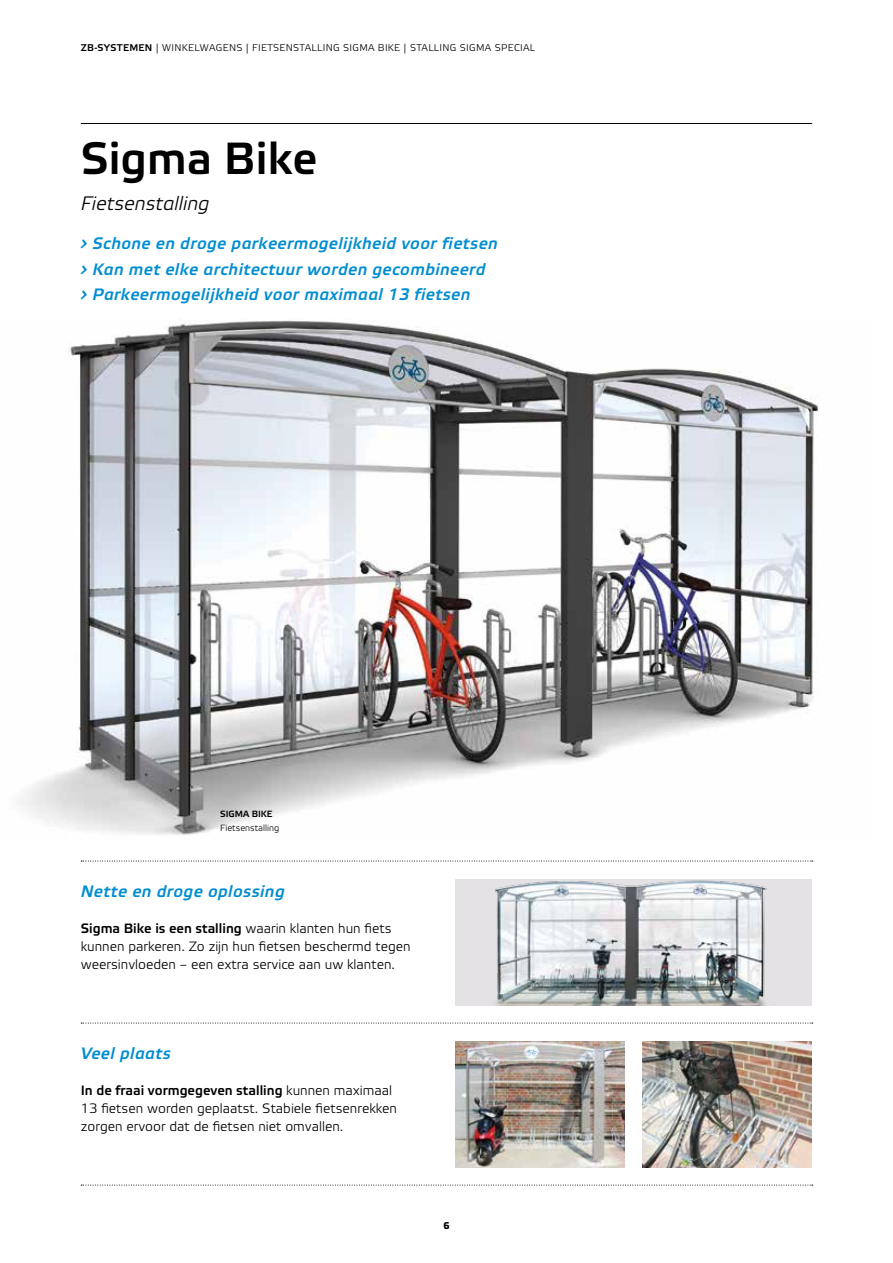
<style>
.page{position:relative;width:893px;height:1263px;background:#fff}
.page>*{position:absolute;margin:0;border:0;box-sizing:border-box;transform-origin:0 0}
.t1{font:500 45px "Wanzl Etelka";color:#000}
.t2{font:italic 300 19.5px "Wanzl Etelka";color:#000}
.t3{font:italic 500 16.5px/25.5px "Wanzl Etelka";letter-spacing:.025em;color:#008dd1}
.t4{font:300 13.5px/18px "Wanzl Etelka";color:#000}
.t5{font:300 9.75px "Wanzl Etelka";letter-spacing:.03em;color:#000}
.t6{font:500 9.75px "Wanzl Etelka";letter-spacing:.03em;color:#000}
.t7{font:700 9.75px "Wanzl Etelka Text";color:#000}
.t8{font:300 9px "Wanzl Etelka";color:#000}
.t9{font:500 9px "Wanzl Etelka";color:#000}
.s1{font-weight:300}
.s2{font-weight:500}
</style>
<div class="page">
<img style="left:19px;top:320px;width:800px;height:515px">
<hr style="left:81px;top:123px;width:731px;height:1px;background:#000">
<img style="left:455px;top:1041px;width:169px;height:126px">
<svg style="left:81px;top:1023px;width:732px;height:1px"></svg>
<svg style="left:81px;top:861px;width:732px;height:1px"></svg>
<svg style="left:81px;top:1185px;width:732px;height:1px"></svg>
<img style="left:455px;top:879px;width:357px;height:126px">
<img style="left:642px;top:1041px;width:170px;height:126px">
<p class="t6" style="left:81px;top:42px;width:122px">ZB-systemen <span class="s1">| winkelwag</span></p>
<p class="t5" style="left:223px;top:42px;width:89px">ens | fietsenstall</p>
<p class="t5" style="left:323px;top:42px;width:38px">ing Sigma</p>
<p class="t5" style="left:378px;top:42px;width:51px">Bike | stall</p>
<p class="t5" style="left:440px;top:42px;width:38px">ing Sigma</p>
<p class="t5" style="left:495px;top:42px;width:36px">Special</p>
<h1 class="t1" style="left:81px;top:132px;width:238px">Sigma Bike</h1>
<h2 class="t2" style="left:81px;top:192px;width:130px">Fietsenstalling</h2>
<p class="t3" style="left:81px;top:232px;width:418px">› Schone en droge parkeermogelijkheid voor fietsen › Kan met elke architectuur worden gecombineerd<br>› Parkeermogelijkheid voor maximaal 13 fietsen</p>
<p class="t9" style="left:220px;top:808px;width:54px">Sigma Bike</p>
<p class="t8" style="left:220px;top:822px;width:61px">Fietsenstalling</p>
<p class="t3" style="left:81px;top:880px;width:205px">Nette en droge oplossing</p>
<p class="t4" style="left:81px;top:920px;width:331px"><span class="s2">Sigma Bike is een stalling</span> waarin klanten hun fiets kunnen parkeren. Zo zijn hun fietsen beschermd tegen weersinvloeden – een extra service aan uw klanten.</p>
<p class="t3" style="left:81px;top:1042px;width:91px">Veel plaats</p>
<p class="t4" style="left:81px;top:1082px;width:318px"><span class="s2">I n de fraai vormgegeven stalling</span> kunnen maximaal<br>13 fietsen worden geplaatst. Stabiele fietsenrekken zorgen ervoor dat de fietsen niet omvallen.</p>
<p class="t7" style="left:443px;top:1220px;width:8px">6</p>
</div>
